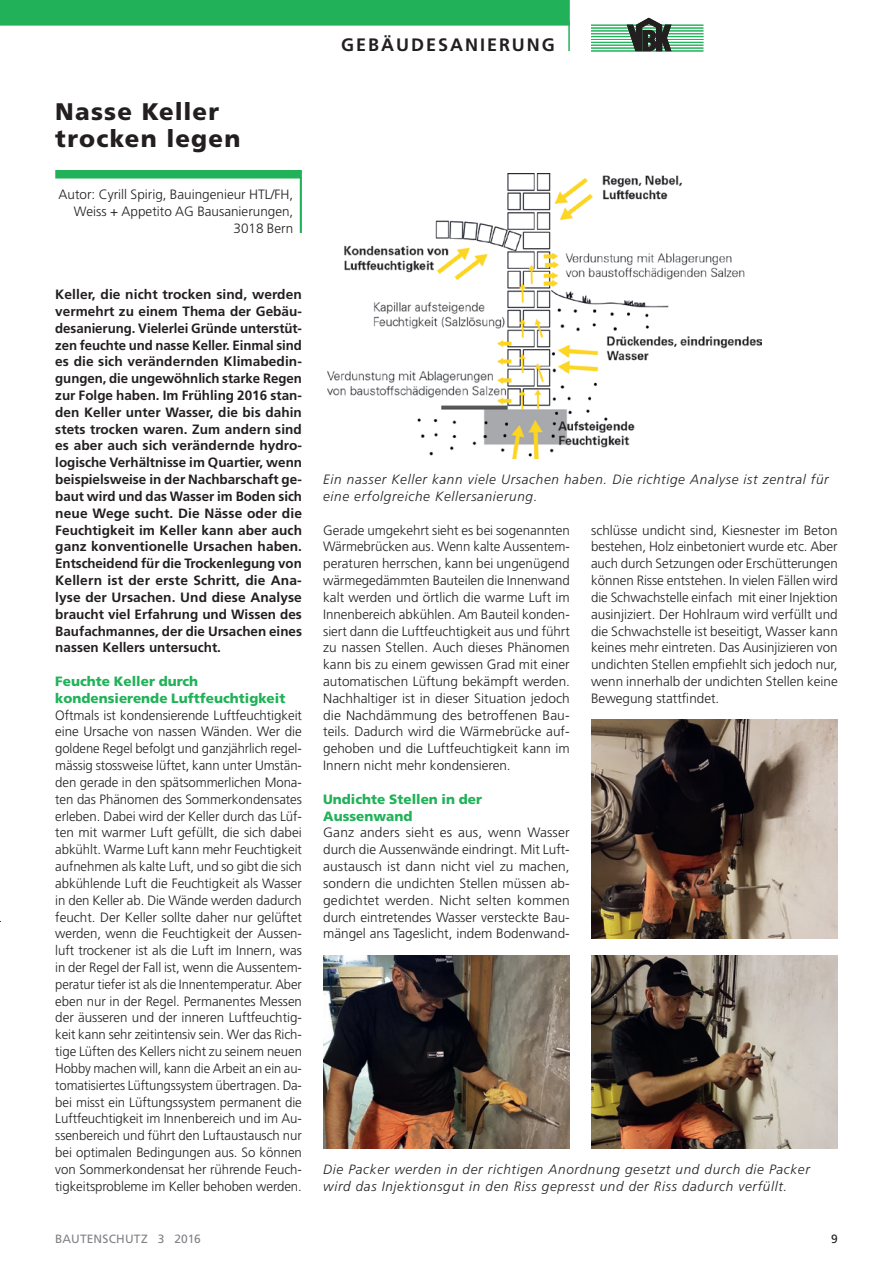
<style>
.page{position:relative;width:893px;height:1263px;background:#fff}
.page>*{position:absolute;margin:0;border:0;box-sizing:border-box;transform-origin:0 0}
.t1{font:900 24px/27px "Frutiger";letter-spacing:.05em;color:#231f20}
.t2{font:700 18px "Frutiger CE";letter-spacing:.11em;color:#231f20}
.t3{font:300 13.5px/16.8px "Frutiger CE";color:#231f20;text-align:justify}
.t4{font:700 13.5px/16.8px "Frutiger CE";color:#231f20;text-align:justify}
.t5{font:italic 300 13.5px/16.8px "Frutiger CE";letter-spacing:.05em;color:#231f20}
.t6{font:900 13.5px/16.8px "Frutiger CE";color:#21b259}
.t7{font:12px "Frutiger CE";letter-spacing:.015em;color:#808285}
.t8{font:12px "Frutiger CE";color:#231f20}
</style>
<div class="page">
<hr style="left:591px;top:25px;width:112px;height:1px;background:#21b259">
<hr style="left:591px;top:28px;width:112px;height:1px;background:#21b259">
<hr style="left:591px;top:31px;width:112px;height:1px;background:#21b259">
<hr style="left:591px;top:34px;width:112px;height:1px;background:#21b259">
<hr style="left:591px;top:36px;width:112px;height:1px;background:#21b259">
<hr style="left:591px;top:51px;width:112px;height:1px;background:#21b259">
<hr style="left:591px;top:39px;width:112px;height:1px;background:#21b259">
<hr style="left:591px;top:42px;width:112px;height:1px;background:#21b259">
<hr style="left:591px;top:45px;width:112px;height:1px;background:#21b259">
<hr style="left:591px;top:48px;width:112px;height:1px;background:#21b259">
<svg style="left:627px;top:18px;width:44px;height:33px"></svg>
<div style="left:55px;top:170px;width:247px;height:8px;background:#21b259"></div>
<hr style="left:300px;top:177px;width:2px;height:56px;background:#21b259">
<div style="left:0;top:0;width:570px;height:26px;background:#21b259"></div>
<hr style="left:568px;top:21px;width:2px;height:30px;background:#21b259">
<img style="left:328px;top:174px;width:434px;height:285px">
<img style="left:323px;top:955px;width:247px;height:193px">
<img style="left:591px;top:720px;width:247px;height:218px">
<img style="left:591px;top:955px;width:247px;height:193px">
<h1 class="t1" style="left:55px;top:98px;width:187px">Nasse Keller trocken legen</h1>
<p class="t3" style="left:59px;top:186px;width:236px;text-align:right">Autor: Cyrill Spirig, Bauingenieur HTL/FH,<br>Weiss + Appetito AG Bausanierungen,<br>3018 Bern</p>
<h2 class="t2" style="left:341px;top:34px;width:215px">GEBÄUDESANIERUNG</h2>
<p class="t4" style="left:55px;top:286px;width:248px">Keller, die nicht trocken sind, werden vermehrt zu einem Thema der Gebäu&shy;desanierung. Vielerlei Gründe unterstüt&shy;zen feuchte und nasse Keller. Einmal sind es die sich verändernden Klimabedin&shy;gungen, die ungewöhnlich starke Regen zur Folge haben. Im Frühling 2016 stan&shy;den Keller unter Wasser, die bis dahin stets trocken waren. Zum andern sind es aber auch sich verändernde hydro&shy;logische Verhältnisse im Quartier, wenn beispielsweise in der Nachbarschaft ge&shy;baut wird und das Wasser im Boden sich neue Wege sucht. Die Nässe oder die Feuchtigkeit im Keller kann aber auch ganz konventionelle Ursachen haben.<br>Entscheidend für die Trockenlegung von Kellern ist der erste Schritt, die Ana&shy;lyse der Ursachen. Und diese Analyse braucht viel Erfahrung und Wissen des Baufachmannes, der die Ursachen eines nassen Kellers untersucht.</p>
<p class="t6" style="left:55px;top:673px;width:232px">Feuchte Keller durch kondensierende Luftfeuchtigkeit</p>
<p class="t3" style="left:55px;top:706px;width:248px">Oftmals ist kondensierende Luftfeuchtigkeit eine Ursache von nassen Wänden. Wer die goldene Regel befolgt und ganzjährlich regel&shy;mässig stossweise lüftet, kann unter Umstän&shy;den gerade in den spätsommerlichen Mona&shy;ten das Phänomen des Sommerkondensates erleben. Dabei wird der Keller durch das Lüf&shy;ten mit warmer Luft gefüllt, die sich dabei abkühlt. Warme Luft kann mehr Feuchtigkeit aufnehmen als kalte Luft, und so gibt die sich abkühlende Luft die Feuchtigkeit als Wasser in den Keller ab. Die Wände werden dadurch feucht. Der Keller sollte daher nur gelüftet werden, wenn die Feuchtigkeit der Aussen&shy;luft trockener ist als die Luft im Innern, was in der Regel der Fall ist, wenn die Aussentem&shy;peratur tiefer ist als die Innentemperatur. Aber eben nur in der Regel. Permanentes Messen der äusseren und der inneren Luftfeuchtig&shy;keit kann sehr zeitintensiv sein. Wer das Rich&shy;tige Lüften des Kellers nicht zu seinem neuen Hobby machen will, kann die Arbeit an ein au&shy;tomatisiertes Lüftungssystem übertragen. Da&shy;bei misst ein Lüftungssystem permanent die Luftfeuchtigkeit im Innenbereich und im Au&shy;ssenbereich und führt den Luftaustausch nur bei optimalen Bedingungen aus. So können von Sommerkondensat her rührende Feuch&shy;tigkeitsprobleme im Keller behoben werden.</p>
<p class="t5" style="left:323px;top:471px;width:507px">Ein nasser Keller kann viele Ursachen haben. Die richtige Analyse ist zentral für eine erfolgreiche Kellersanierung.</p>
<p class="t3" style="left:323px;top:521px;width:248px">Gerade umgekehrt sieht es bei sogenannten Wärmebrücken aus. Wenn kalte Aussentem&shy;peraturen herrschen, kann bei ungenügend wärmegedämmten Bauteilen die Innenwand kalt werden und örtlich die warme Luft im Innenbereich abkühlen. Am Bauteil konden&shy;siert dann die Luftfeuchtigkeit aus und führt zu nassen Stellen. Auch dieses Phänomen kann bis zu einem gewissen Grad mit einer automatischen Lüftung bekämpft werden.<br>Nachhaltiger ist in dieser Situation jedoch die Nachdämmung des betroffenen Bau&shy;teils. Dadurch wird die Wärmebrücke auf&shy;gehoben und die Luftfeuchtigkeit kann im Innern nicht mehr kondensieren.</p>
<p class="t6" style="left:323px;top:791px;width:160px">Undichte Stellen in der<br>Aussenwand</p>
<p class="t3" style="left:323px;top:824px;width:248px">Ganz anders sieht es aus, wenn Wasser durch die Aussenwände eindringt. Mit Luft&shy;austausch ist dann nicht viel zu machen, sondern die undichten Stellen müssen ab&shy;gedichtet werden. Nicht selten kommen durch eintretendes Wasser versteckte Bau&shy;mängel ans Tageslicht, indem Bodenwand-</p>
<p class="t3" style="left:591px;top:521px;width:248px">schlüsse undicht sind, Kiesnester im Beton bestehen, Holz einbetoniert wurde etc. Aber auch durch Setzungen oder Erschütterungen können Risse entstehen. In vielen Fällen wird die Schwachstelle einfach mit einer Injektion ausinjiziert. Der Hohlraum wird verfüllt und die Schwachstelle ist beseitigt, Wasser kann keines mehr eintreten. Das Ausinjizieren von undichten Stellen empfiehlt sich jedoch nur, wenn innerhalb der undichten Stellen keine Bewegung stattfindet.</p>
<p class="t5" style="left:323px;top:1160px;width:488px">Die Packer werden in der richtigen Anordnung gesetzt und durch die Packer wird das Injektionsgut in den Riss gepresst und der Riss dadurch verfüllt.</p>
<p class="t7" style="left:55px;top:1231px;width:147px">BAUTENSCHUTZ 3 2016</p>
<p class="t8" style="left:831px;top:1231px;width:8px">9</p>
</div>
